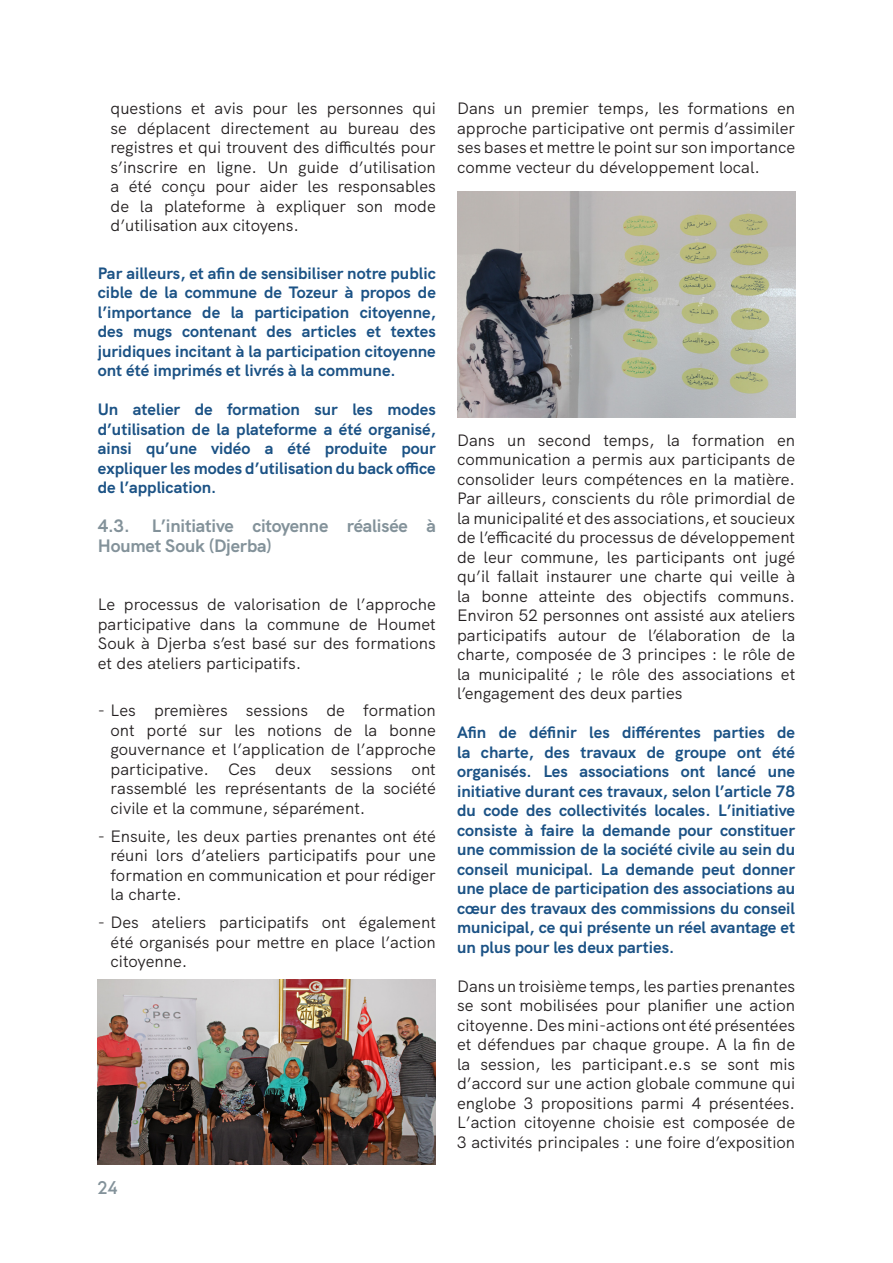
<style>
.page{position:relative;width:893px;height:1263px;background:#fff}
.page>*{position:absolute;margin:0;border:0;box-sizing:border-box;transform-origin:0 0}
.t1{font:500 19.5px "Estilo Pro";color:#83929a}
.Text{font:700 18px/19.5px "HK Grotesk";letter-spacing:-.01em;color:#83929a}
.Text-2{font:16.5px/19.5px "HK Grotesk";color:#231f20;text-align:justify}
.Text-3{font:700 16.5px/19.5px "HK Grotesk";color:#1b5285;text-align:justify}
</style>
<div class="page">
<img style="left:98px;top:979px;width:338px;height:185px">
<img style="left:457px;top:191px;width:338px;height:226px">
<p class="Text-2" style="left:111px;top:97px;width:327px">questions et avis pour les personnes qui se déplacent directement au bureau des registres et qui trouvent des difficultés pour s’inscrire en ligne. Un guide d’utilisation a été conçu pour aider les responsables de la plateforme à expliquer son mode d’utilisation aux citoyens.</p>
<p class="Text-3" style="left:98px;top:262px;width:340px">Par ailleurs, et afin de sensibiliser notre public cible de la commune de Tozeur à propos de l’importance de la participation citoyenne, des mugs contenant des articles et textes juridiques incitant à la participation citoyenne ont été imprimés et livrés à la commune.</p>
<p class="Text-3" style="left:98px;top:398px;width:340px">Un atelier de formation sur les modes d’utilisation de la plateforme a été organisé, ainsi qu’une vidéo a été produite pour expliquer les modes d’utilisation du back office de l’application.</p>
<p class="Text" style="left:98px;top:515px;width:340px">4.3. L’initiative citoyenne réalisée à<br>Houmet Souk (Djerba)</p>
<p class="Text-2" style="left:98px;top:593px;width:340px">Le processus de valorisation de l’approche participative dans la commune de Houmet Souk à Djerba s’est basé sur des formations et des ateliers participatifs.</p>
<p class="Text-2" style="left:111px;top:699px;width:327px;text-indent:-13px">- Les premières sessions de formation ont porté sur les notions de la bonne gouvernance et l’application de l’approche participative. Ces deux sessions ont rassemblé les représentants de la société civile et la commune, séparément.</p>
<p class="Text-2" style="left:111px;top:825px;width:327px;text-indent:-13px">- Ensuite, les deux parties prenantes ont été réuni lors d’ateliers participatifs pour une formation en communication et pour rédiger la charte.</p>
<p class="Text-2" style="left:111px;top:911px;width:327px;text-indent:-13px">- Des ateliers participatifs ont également été organisés pour mettre en place l’action citoyenne.</p>
<p class="t1" style="left:98px;top:1176px;width:21px">24</p>
<p class="Text-2" style="left:457px;top:97px;width:340px">Dans un premier temps, les formations en approche participative ont permis d’assimiler ses bases et mettre le point sur son importance comme vecteur du développement local.</p>
<p class="Text-2" style="left:457px;top:429px;width:340px">Dans un second temps, la formation en communication a permis aux participants de consolider leurs compétences en la matière.<br>Par ailleurs, conscients du rôle primordial de la municipalité et des associations, et soucieux de l’efficacité du processus de développement de leur commune, les participants ont jugé qu’il fallait instaurer une charte qui veille à la bonne atteinte des objectifs communs.<br>Environ 52 personnes ont assisté aux ateliers participatifs autour de l’élaboration de la charte, composée de 3 principes : le rôle de la municipalité ; le rôle des associations et l’engagement des deux parties</p>
<p class="Text-3" style="left:457px;top:721px;width:340px">Afin de définir les différentes parties de la charte, des travaux de groupe ont été organisés. Les associations ont lancé une initiative durant ces travaux, selon l’article 78 du code des collectivités locales. L’initiative consiste à faire la demande pour constituer une commission de la société civile au sein du conseil municipal. La demande peut donner une place de participation des associations au cœur des travaux des commissions du conseil municipal, ce qui présente un réel avantage et un plus pour les deux parties.</p>
<p class="Text-2" style="left:457px;top:975px;width:340px">Dans un troisième temps, les parties prenantes se sont mobilisées pour planifier une action citoyenne. Des mini-actions ont été présentées et défendues par chaque groupe. A la fin de la session, les participant.e.s se sont mis d’accord sur une action globale commune qui englobe 3 propositions parmi 4 présentées.<br>L’action citoyenne choisie est composée de 3 activités principales : une foire d’exposition</p>
</div>
